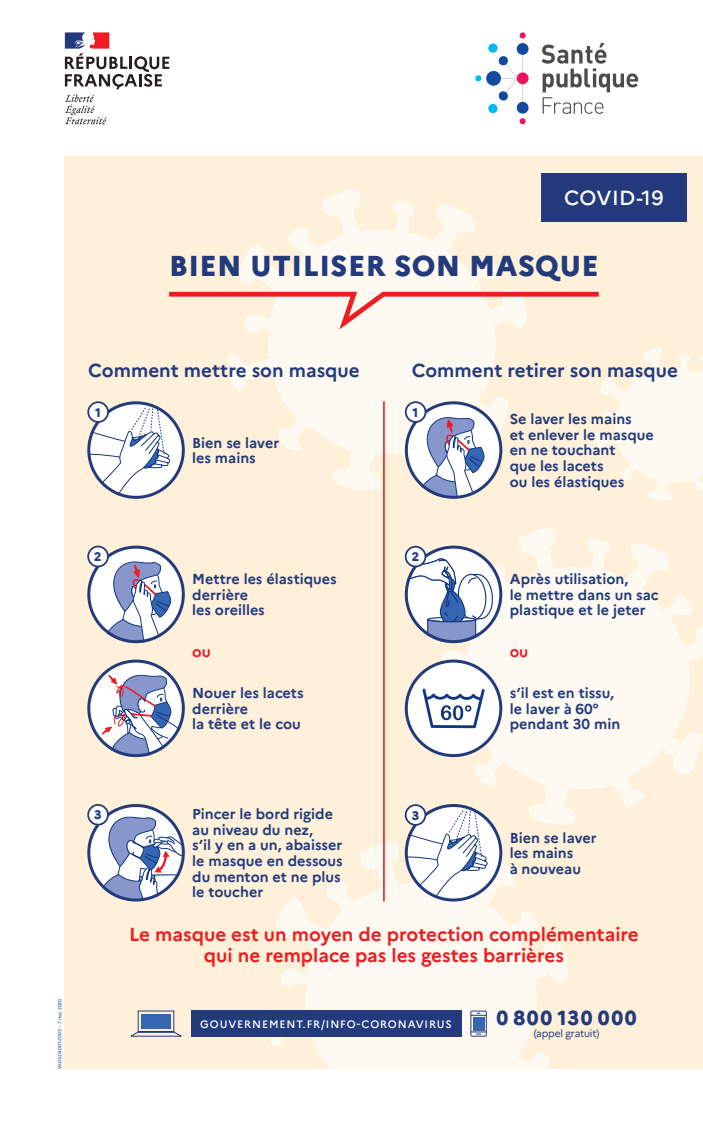
<style>
.page{position:relative;width:703px;height:1134px;background:#fff}
.page>*{position:absolute;margin:0;border:0;box-sizing:border-box;transform-origin:0 0}
.t1{font:800 28.8px "Marianne";letter-spacing:.015em;color:#233b7d}
.t2{font:500 20.4px "Marianne";letter-spacing:.02em;color:#fff}
.t3{font:800 20.32px "Marianne";letter-spacing:.085em;color:#233b7d}
.t4{font:700 18.8px/21.2px "Marianne";color:#ee1d23;text-align:center}
.t5{font:700 18.8px "Marianne";color:#233b7d}
.t6{font:700 15.2px "Marianne";color:#ee1d23}
.t7{font:700 14.4px/15.6px "Marianne";color:#233b7d}
.t8{font:800 12.4px "Marianne";color:#233b7d}
.t9{font:500 10.76px "Marianne";letter-spacing:.08em;color:#fff}
.t10{font:10.4px "Marianne";letter-spacing:-.025em;color:#233b7d}
.t11{font:4.8px "Marianne";color:#233b7d}
</style>
<div class="page">
<div style="left:65px;top:157px;width:638px;height:912px;background:#fef0d9"></div>
<svg style="left:227px;top:190px;width:281px;height:300px;fill:#fefaf2"></svg>
<svg style="left:594px;top:348px;width:109px;height:153px"></svg>
<svg style="left:424px;top:528px;width:279px;height:297px;fill:#fefaf2"></svg>
<svg style="left:267px;top:842px;width:301px;height:227px;fill:#fefaf2"></svg>
<svg style="left:65px;top:95px;width:42px;height:29px"></svg>
<svg style="left:65px;top:32px;width:104px;height:57px"></svg>
<svg style="left:486px;top:71px;width:15px;height:15px"></svg>
<svg style="left:517px;top:102px;width:12px;height:12px"></svg>
<svg style="left:517px;top:43px;width:12px;height:12px"></svg>
<svg style="left:517px;top:72px;width:12px;height:12px"></svg>
<svg style="left:475px;top:75px;width:6px;height:6px"></svg>
<svg style="left:488px;top:32px;width:38px;height:92px"></svg>
<svg style="left:541px;top:43px;width:97px;height:71px"></svg>
<div style="left:541px;top:173px;width:146px;height:49px;background:#233b7d"></div>
<svg style="left:130px;top:1010px;width:52px;height:27px"></svg>
<div style="left:141px;top:1014px;width:30px;height:15px;background:#3566b1"></div>
<svg style="left:472px;top:1013px;width:13px;height:3px"></svg>
<div style="left:470px;top:1010px;width:17px;height:27px;border:1px solid #233b7d"></div>
<svg style="left:470px;top:1031px;width:17px;height:3px"></svg>
<div style="left:473px;top:1017px;width:11px;height:13px;background:#3566b1"></div>
<div style="left:191px;top:1010px;width:270px;height:27px;background:#233b7d"></div>
<svg style="left:169px;top:289px;width:430px;height:47px"></svg>
<hr style="left:383px;top:401px;width:2px;height:500px;background:#ee1d23">
<svg style="left:89px;top:403px;width:94px;height:94px"></svg>
<svg style="left:87px;top:407px;width:83px;height:87px;background:#e0e3eb"></svg>
<div style="left:87px;top:401px;width:98px;height:98px;border:3px solid #233b7d;border-radius:50%"></div>
<svg style="left:89px;top:805px;width:94px;height:95px"></svg>
<svg style="left:96px;top:816px;width:87px;height:83px;background:#bbc1d8"></svg>
<div style="left:87px;top:804px;width:98px;height:97px;border:3px solid #233b7d;border-radius:50%"></div>
<svg style="left:406px;top:805px;width:95px;height:95px"></svg>
<svg style="left:405px;top:810px;width:83px;height:87px;background:#e0e4ec"></svg>
<div style="left:405px;top:804px;width:97px;height:97px;border:3px solid #233b7d;border-radius:50%"></div>
<div style="left:406px;top:661px;width:95px;height:95px;background:#fff;border-radius:50%"></div>
<svg style="left:422px;top:688px;width:63px;height:40px"></svg>
<div style="left:405px;top:659px;width:97px;height:98px;border:3px solid #233b7d;border-radius:50%"></div>
<svg style="left:406px;top:547px;width:95px;height:95px"></svg>
<svg style="left:405px;top:558px;width:88px;height:85px;background:#c3cbdd"></svg>
<div style="left:405px;top:546px;width:97px;height:97px;border:3px solid #233b7d;border-radius:50%"></div>
<svg style="left:406px;top:403px;width:95px;height:94px;background:#e4e7ef"></svg>
<svg style="left:414px;top:417px;width:71px;height:80px;background:#bcc1d9"></svg>
<div style="left:405px;top:401px;width:97px;height:98px;border:3px solid #233b7d;border-radius:50%"></div>
<div style="left:88px;top:402px;width:20px;height:20px;background:#fff;border-radius:50%"></div>
<div style="left:87px;top:401px;width:22px;height:22px;border:2px solid #233b7d;border-radius:50%"></div>
<div style="left:406px;top:402px;width:19px;height:20px;background:#fff;border-radius:50%"></div>
<div style="left:405px;top:401px;width:21px;height:22px;border:2px solid #233b7d;border-radius:50%"></div>
<div style="left:406px;top:547px;width:19px;height:19px;background:#fff;border-radius:50%"></div>
<div style="left:405px;top:546px;width:21px;height:21px;border:2px solid #233b7d;border-radius:50%"></div>
<div style="left:406px;top:805px;width:19px;height:20px;background:#fff;border-radius:50%"></div>
<div style="left:405px;top:804px;width:21px;height:22px;border:2px solid #233b7d;border-radius:50%"></div>
<svg style="left:89px;top:547px;width:94px;height:95px"></svg>
<svg style="left:100px;top:561px;width:72px;height:82px;background:#bdc3da"></svg>
<div style="left:87px;top:546px;width:98px;height:97px;border:3px solid #233b7d;border-radius:50%"></div>
<svg style="left:89px;top:661px;width:94px;height:95px"></svg>
<svg style="left:102px;top:674px;width:80px;height:83px;background:#bebed4"></svg>
<div style="left:87px;top:659px;width:98px;height:98px;border:3px solid #233b7d;border-radius:50%"></div>
<div style="left:88px;top:546px;width:20px;height:20px;background:#fff;border-radius:50%"></div>
<div style="left:87px;top:546px;width:22px;height:21px;border:2px solid #233b7d;border-radius:50%"></div>
<div style="left:88px;top:805px;width:20px;height:20px;background:#fff;border-radius:50%"></div>
<div style="left:87px;top:804px;width:22px;height:21px;border:2px solid #233b7d;border-radius:50%"></div>
<h2 class="t2" style="left:564px;top:185px;width:101px">COVID-19</h2>
<h1 class="t1" style="left:169px;top:248px;width:431px">BIEN UTILISER SON MASQUE</h1>
<h3 class="t5" style="left:88px;top:359px;width:273px">Comment mettre son masque</h3>
<h3 class="t5" style="left:412px;top:359px;width:268px">Comment retirer son masque</h3>
<p class="t8" style="left:95px;top:405px;width:7px">1</p>
<p class="t8" style="left:413px;top:405px;width:7px">1</p>
<p class="t8" style="left:94px;top:549px;width:9px">2</p>
<p class="t7" style="left:192px;top:435px;width:88px">Bien se laver les mains</p>
<p class="t7" style="left:192px;top:571px;width:146px">Mettre les élastiques derrière<br>les oreilles</p>
<p class="t6" style="left:192px;top:642px;width:20px">ou</p>
<p class="t7" style="left:192px;top:685px;width:113px">Nouer les lacets derrière<br>la tête et le cou</p>
<p class="t8" style="left:412px;top:549px;width:9px">2</p>
<p class="t7" style="left:510px;top:411px;width:146px">Se laver les mains<br>et enlever le masque en ne touchant<br>que les lacets<br>ou les élastiques</p>
<p class="t7" style="left:510px;top:571px;width:151px">Après utilisation,<br>le mettre dans un sac plastique et le jeter</p>
<p class="t6" style="left:510px;top:642px;width:20px">ou</p>
<p class="t7" style="left:510px;top:685px;width:112px">s’il est en tissu, le laver à 60° pendant 30 min</p>
<p class="t11" style="left:57px;top:1069px;width:72px;rotate:-90deg">W-0324-001-2003 – 7 mai 2020</p>
<p class="t8" style="left:94px;top:807px;width:9px">3</p>
<p class="t7" style="left:192px;top:806px;width:152px">Pincer le bord rigide au niveau du nez,<br>s’il y en a un, abaisser le masque en dessous du menton et ne plus le toucher</p>
<p class="t8" style="left:412px;top:808px;width:9px">3</p>
<p class="t7" style="left:510px;top:829px;width:88px">Bien se laver les mains<br>à nouveau</p>
<h3 class="t4" style="left:129px;top:923px;width:511px">Le masque est un moyen de protection complémentaire qui ne remplace pas les gestes barrières</h3>
<p class="t9" style="left:200px;top:1017px;width:253px">GOUVERNEMENT.FR/INFO-CORONAVIRUS</p>
<h3 class="t3" style="left:496px;top:1005px;width:142px">0 800 130 000</h3>
<p class="t10" style="left:534px;top:1026px;width:67px">(appel gratuit)</p>
</div>
